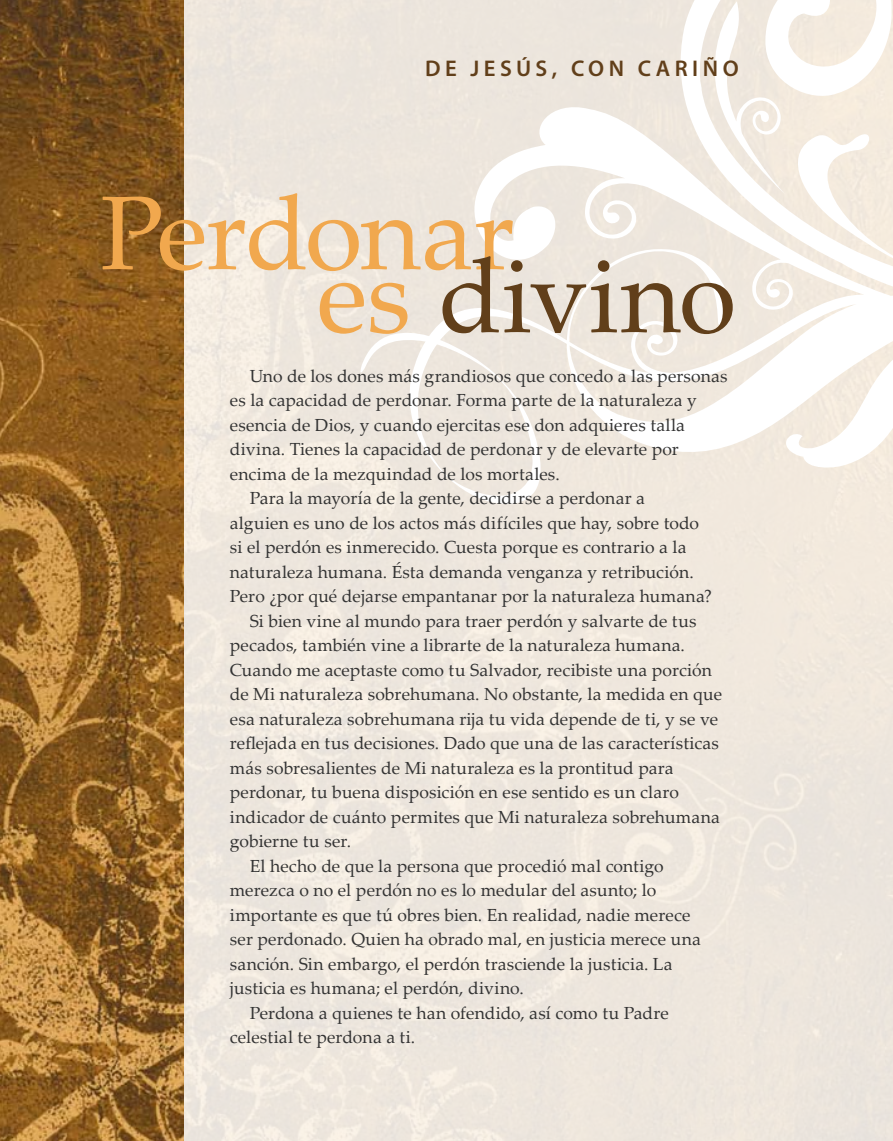
<style>
.page{position:relative;width:893px;height:1141px;background:#fff}
.page>*{position:absolute;margin:0;border:0;box-sizing:border-box;transform-origin:0 0}
.t1{font:105px "Palatino Linotype";letter-spacing:-.02em;color:#f1a84e}
.t2{font:105px "Palatino Linotype";letter-spacing:-.005em;color:#613f1a}
.t3{font:600 22.75px "Myriad Pro";letter-spacing:.195em;color:#613f1a}
.t4{font:17.5px "Palatino Linotype";letter-spacing:.005em;color:#333}
.s1{color:#f1a84e}
</style>
<div class="page">
<img style="left:183px;top:0;width:710px;height:1141px">
<img style="left:0;top:0;width:183px;height:1141px">
<h2 class="t3" style="left:425px;top:54px;width:315px">DE JESÚS, CON CARIÑO</h2>
<h1 class="t1" style="left:100px;top:159px;width:416px">Perdonar</h1>
<h1 class="t2" style="left:317px;top:222px;width:421px"><span class="s1">es</span> divino</h1>
<p class="t4" style="left:250px;top:363px;width:479px">Uno de los dones más grandiosos que concedo a las personas</p>
<p class="t4" style="left:230px;top:388px;width:468px">es la capacidad de perdonar. Forma parte de la naturaleza y</p>
<p class="t4" style="left:230px;top:412px;width:457px">esencia de Dios, y cuando ejercitas ese don adquieres talla</p>
<p class="t4" style="left:230px;top:437px;width:450px">divina. Tienes la capacidad de perdonar y de elevarte por</p>
<p class="t4" style="left:230px;top:461px;width:331px">encima de la mezquindad de los mortales.</p>
<p class="t4" style="left:250px;top:486px;width:397px">Para la mayoría de la gente, decidirse a perdonar a</p>
<p class="t4" style="left:230px;top:510px;width:471px">alguien es uno de los actos más difíciles que hay, sobre todo</p>
<p class="t4" style="left:230px;top:535px;width:458px">si el perdón es inmerecido. Cuesta porque es contrario a la</p>
<p class="t4" style="left:230px;top:559px;width:465px">naturaleza humana. Ésta demanda venganza y retribución.</p>
<p class="t4" style="left:230px;top:584px;width:484px">Pero ¿por qué dejarse empantanar por la naturaleza humana?</p>
<p class="t4" style="left:250px;top:608px;width:448px">Si bien vine al mundo para traer perdón y salvarte de tus</p>
<p class="t4" style="left:230px;top:633px;width:457px">pecados, también vine a librarte de la naturaleza humana.</p>
<p class="t4" style="left:230px;top:657px;width:484px">Cuando me aceptaste como tu Salvador, recibiste una porción</p>
<p class="t4" style="left:230px;top:682px;width:494px">de Mi naturaleza sobrehumana. No obstante, la medida en que</p>
<p class="t4" style="left:230px;top:706px;width:490px">esa naturaleza sobrehumana rija tu vida depende de ti, y se ve</p>
<p class="t4" style="left:230px;top:731px;width:491px">reflejada en tus decisiones. Dado que una de las características</p>
<p class="t4" style="left:230px;top:755px;width:445px">más sobresalientes de Mi naturaleza es la prontitud para</p>
<p class="t4" style="left:230px;top:780px;width:451px">perdonar, tu buena disposición en ese sentido es un claro</p>
<p class="t4" style="left:230px;top:804px;width:492px">indicador de cuánto permites que Mi naturaleza sobrehumana</p>
<p class="t4" style="left:230px;top:829px;width:123px">gobierne tu ser.</p>
<p class="t4" style="left:250px;top:853px;width:415px">El hecho de que la persona que procedió mal contigo</p>
<p class="t4" style="left:230px;top:878px;width:428px">merezca o no el perdón no es lo medular del asunto; lo</p>
<p class="t4" style="left:230px;top:902px;width:462px">importante es que tú obres bien. En realidad, nadie merece</p>
<p class="t4" style="left:230px;top:927px;width:473px">ser perdonado. Quien ha obrado mal, en justicia merece una</p>
<p class="t4" style="left:230px;top:951px;width:444px">sanción. Sin embargo, el perdón trasciende la justicia. La</p>
<p class="t4" style="left:230px;top:976px;width:295px">justicia es humana; el perdón, divino.</p>
<p class="t4" style="left:250px;top:1000px;width:421px">Perdona a quienes te han ofendido, así como tu Padre</p>
<p class="t4" style="left:230px;top:1025px;width:187px">celestial te perdona a ti.</p>
</div>
